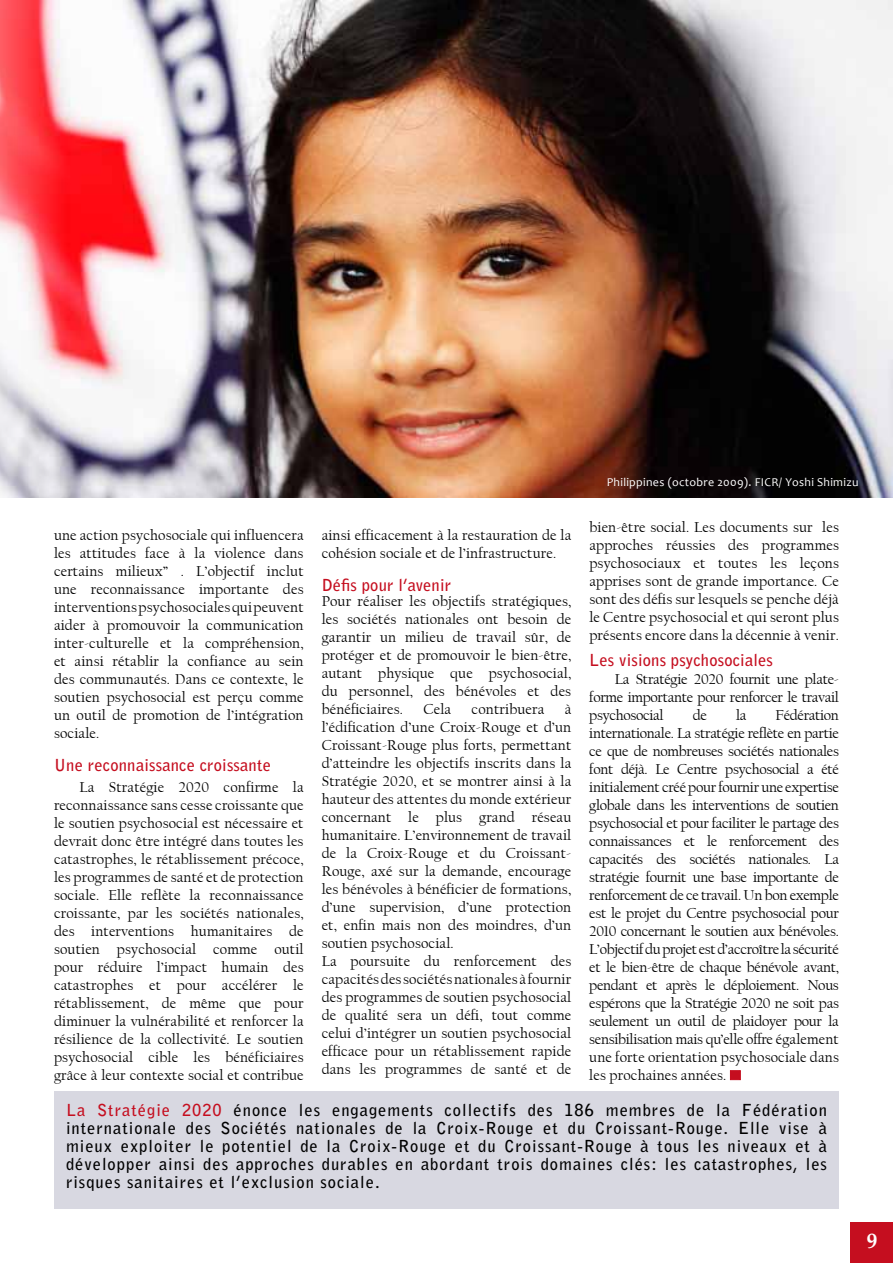
<style>
.page{position:relative;width:893px;height:1263px;background:#fff}
.page>*{position:absolute;margin:0;border:0;box-sizing:border-box;transform-origin:0 0}
.t1{font:700 21px "Book Antiqua";color:#fff}
.t2{font:700 16.5px/18px "Bell Gothic Std";letter-spacing:.06em;color:#000;text-align:justify}
.t3{font:700 16.5px "Bell Gothic Std";letter-spacing:.01em;color:#c50e1f}
.t4{font:15px/18px "Californian FB";letter-spacing:.01em;color:#000;text-align:justify}
.t5{font:12px "Candara";letter-spacing:.025em;color:#fff}
.s1{color:#c50e1f}
</style>
<div class="page">
<div style="left:730px;top:1070px;width:11px;height:10px;background:#c50e1f;border:1px solid #c50e1f"></div>
<div style="left:54px;top:1091px;width:785px;height:118px;background:#d8d8e1"></div>
<div style="left:851px;top:1222px;width:42px;height:41px;background:#c50e1f"></div>
<img style="left:0;top:0;width:893px;height:497px">
<p class="t5" style="left:607px;top:475px;width:253px">Philippines (octobre 2009). FICR/ Yoshi Shimizu</p>
<p class="t4" style="left:589px;top:518px;width:251px">bien-être social. Les documents sur les approches réussies des programmes psychosociaux et toutes les leçons apprises sont de grande importance. Ce sont des défis sur lesquels se penche déjà le Centre psychosocial et qui seront plus présents encore dans la décennie à venir.</p>
<p class="t3" style="left:589px;top:650px;width:185px">Les visions psychosociales</p>
<p class="t4" style="left:589px;top:670px;width:251px;text-indent:26px">La Stratégie 2020 fournit une plate&shy;forme importante pour renforcer le travail psychosocial</p>
<p class="t4" style="left:54px;top:526px;width:251px">une action psychosociale qui influencera les attitudes face à la violence dans certains milieux” . L’objectif inclut une reconnaissance importante des interventions psychosociales qui peuvent aider à promouvoir la communication inter-culturelle et la compréhension, et ainsi rétablir la confiance au sein des communautés. Dans ce contexte, le soutien psychosocial est perçu comme un outil de promotion de l’intégration sociale.</p>
<p class="t3" style="left:54px;top:755px;width:218px">Une reconnaissance croissante</p>
<p class="t4" style="left:54px;top:778px;width:251px;text-indent:26px">La Stratégie 2020 confirme la reconnaissance sans cesse croissante que le soutien psychosocial est nécessaire et devrait donc être intégré dans toutes les catastrophes, le rétablissement précoce, les programmes de santé et de protection sociale. Elle reflète la reconnaissance croissante, par les sociétés nationales, des interventions humanitaires de soutien psychosocial comme outil pour réduire l’impact humain des catastrophes et pour accélérer le rétablissement, de même que pour diminuer la vulnérabilité et renforcer la résilience de la collectivité. Le soutien psychosocial cible les bénéficiaires grâce à leur contexte social et contribue</p>
<p class="t4" style="left:322px;top:526px;width:251px">ainsi efficacement à la restauration de la cohésion sociale et de l’infrastructure.</p>
<p class="t3" style="left:322px;top:575px;width:131px">Défis pour l’avenir</p>
<p class="t4" style="left:322px;top:592px;width:251px">Pour réaliser les objectifs stratégiques, les sociétés nationales ont besoin de garantir un milieu de travail sûr, de protéger et de promouvoir le bien-être, autant physique que psychosocial, du personnel, des bénévoles et des bénéficiaires.</p>
<p class="t4" style="left:423px;top:700px;width:29px">Cela</p>
<p class="t4" style="left:472px;top:700px;width:74px">contribuera</p>
<p class="t4" style="left:322px;top:700px;width:251px;text-align:left;text-indent:243px">à l’édification d’une Croix-Rouge et d’un Croissant-Rouge plus forts, permettant d’atteindre les objectifs inscrits dans la Stratégie 2020, et se montrer ainsi à la hauteur des attentes du monde extérieur concernant le plus grand réseau humanitaire. L’environnement de travail de la Croix-Rouge et du Croissant-Rouge, axé sur la demande, encourage les bénévoles à bénéficier de formations, d’une supervision, d’une protection et, enfin mais non des moindres, d’un soutien psychosocial.<br>La poursuite du renforcement des capacités des sociétés nationales à fournir des programmes de soutien psychosocial de qualité sera un défi, tout comme celui d’intégrer un soutien psychosocial efficace pour un rétablissement rapide dans les programmes de santé et de</p>
<p class="t4" style="left:589px;top:706px;width:251px;text-indent:186px">Fédération internationale. La stratégie reflète en partie ce que de nombreuses sociétés nationales font déjà. Le Centre psychosocial a été initialement créé pour fournir une expertise globale dans les interventions de soutien psychosocial et pour faciliter le partage des connaissances et le renforcement des capacités des sociétés nationales. La stratégie fournit une base importante de renforcement de ce travail. Un bon exemple est le projet du Centre psychosocial pour 2010 concernant le soutien aux bénévoles.<br>L’objectif du projet est d’accroître la sécurité et le bien-être de chaque bénévole avant, pendant et après le déploiement. Nous espérons que la Stratégie 2020 ne soit pas seulement un outil de plaidoyer pour la sensibilisation mais qu’elle offre également une forte orientation psychosociale dans les prochaines années.</p>
<p class="t2" style="left:66px;top:1101px;width:762px"><span class="s1">La Stratégie 2020</span> énonce les engagements collectifs des 186 membres de la Fédération internationale des Sociétés nationales de la Croix-Rouge et du Croissant-Rouge. Elle vise à mieux exploiter le potentiel de la Croix-Rouge et du Croissant-Rouge à tous les niveaux et à développer ainsi des approches durables en abordant trois domaines clés: les catastrophes, les risques sanitaires et l’exclusion sociale.</p>
<p class="t4" style="left:693px;top:706px;width:16px">de</p>
<p class="t4" style="left:736px;top:706px;width:12px">la</p>
<h1 class="t1" style="left:867px;top:1226px;width:12px">9</h1>
</div>
